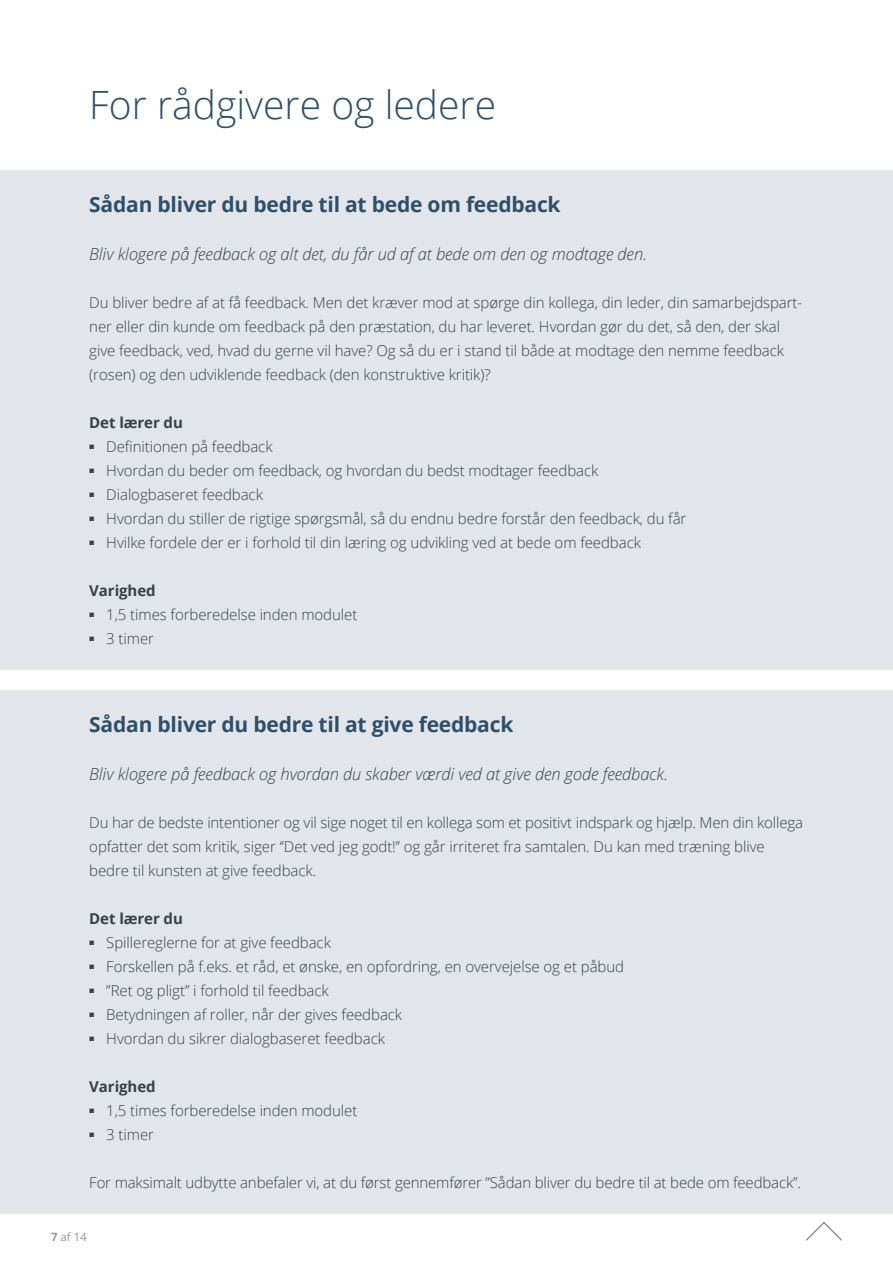
<style>
.page{position:relative;width:893px;height:1263px;background:#fff}
.page>*{position:absolute;margin:0;border:0;box-sizing:border-box;transform-origin:0 0}
.t1{font:300 39px "Open Sans";color:#2e4e6a}
.t2{font:700 21px "Open Sans";letter-spacing:-.01em;color:#2e4e6a}
.t3{font:italic 300 16.5px "Open Sans";letter-spacing:-.005em;color:#3a4048}
.t4{font:300 15px/24px "Open Sans";letter-spacing:-.005em;color:#3a4048}
.t5{font:700 15px "Open Sans";letter-spacing:-.005em;color:#3a4048}
.t6{font:11.4px "Open Sans";color:#939598}
.s1{font-weight:700}
</style>
<div class="page">
<div style="left:0;top:170px;width:893px;height:499px;background:#e2e6eb"></div>
<div style="left:0;top:690px;width:893px;height:524px;background:#e2e6eb"></div>
<svg style="left:806px;top:1221px;width:36px;height:20px"></svg>
<h1 class="t1" style="left:89px;top:78px;width:408px">For rådgivere og ledere</h1>
<h2 class="t2" style="left:89px;top:189px;width:473px">Sådan bliver du bedre til at bede om feedback</h2>
<p class="t3" style="left:89px;top:242px;width:559px">Bliv klogere på feedback og alt det, du får ud af at bede om den og modtage den.</p>
<p class="t4" style="left:89px;top:290px;width:715px">Du bliver bedre af at få feedback. Men det kræver mod at spørge din kollega, din leder, din samarbejdspart&shy;ner eller din kunde om feedback på den præstation, du har leveret. Hvordan gør du det, så den, der skal give feedback, ved, hvad du gerne vil have? Og så du er i stand til både at modtage den nemme feedback (rosen) og den udviklende feedback (den konstruktive kritik)?</p>
<p class="t5" style="left:89px;top:412px;width:95px">Det lærer du</p>
<p class="t4" style="left:106px;top:434px;width:582px">Definitionen på feedback<br>Hvordan du beder om feedback, og hvordan du bedst modtager feedback Dialogbaseret feedback<br>Hvordan du stiller de rigtige spørgsmål, så du endnu bedre forstår den feedback, du får Hvilke fordele der er i forhold til din læring og udvikling ved at bede om feedback</p>
<p class="t5" style="left:89px;top:580px;width:68px">Varighed</p>
<p class="t4" style="left:106px;top:602px;width:253px">1,5 times forberedelse inden modulet<br>3 timer</p>
<h2 class="t2" style="left:89px;top:710px;width:426px">Sådan bliver du bedre til at give feedback</h2>
<p class="t3" style="left:89px;top:763px;width:580px">Bliv klogere på feedback og hvordan du skaber værdi ved at give den gode feedback.</p>
<p class="t4" style="left:89px;top:810px;width:715px">Du har de bedste intentioner og vil sige noget til en kollega som et positivt indspark og hjælp. Men din kollega opfatter det som kritik, siger ‘’Det ved jeg godt!’’ og går irriteret fra samtalen. Du kan med træning blive bedre til kunsten at give feedback.</p>
<p class="t5" style="left:89px;top:908px;width:95px">Det lærer du</p>
<p class="t4" style="left:106px;top:930px;width:519px">Spillereglerne for at give feedback<br>Forskellen på f.eks. et råd, et ønske, en opfordring, en overvejelse og et påbud ”Ret og pligt” i forhold til feedback<br>Betydningen af roller, når der gives feedback<br>Hvordan du sikrer dialogbaseret feedback</p>
<p class="t5" style="left:89px;top:1076px;width:68px">Varighed</p>
<p class="t4" style="left:106px;top:1098px;width:253px">1,5 times forberedelse inden modulet<br>3 timer</p>
<p class="t4" style="left:89px;top:1170px;width:713px">For maksimalt udbytte anbefaler vi, at du først gennemfører ”Sådan bliver du bedre til at bede om feedback”.</p>
<p class="t6" style="left:51px;top:1229px;width:37px"><span class="s1">7</span> af 14</p>
</div>
